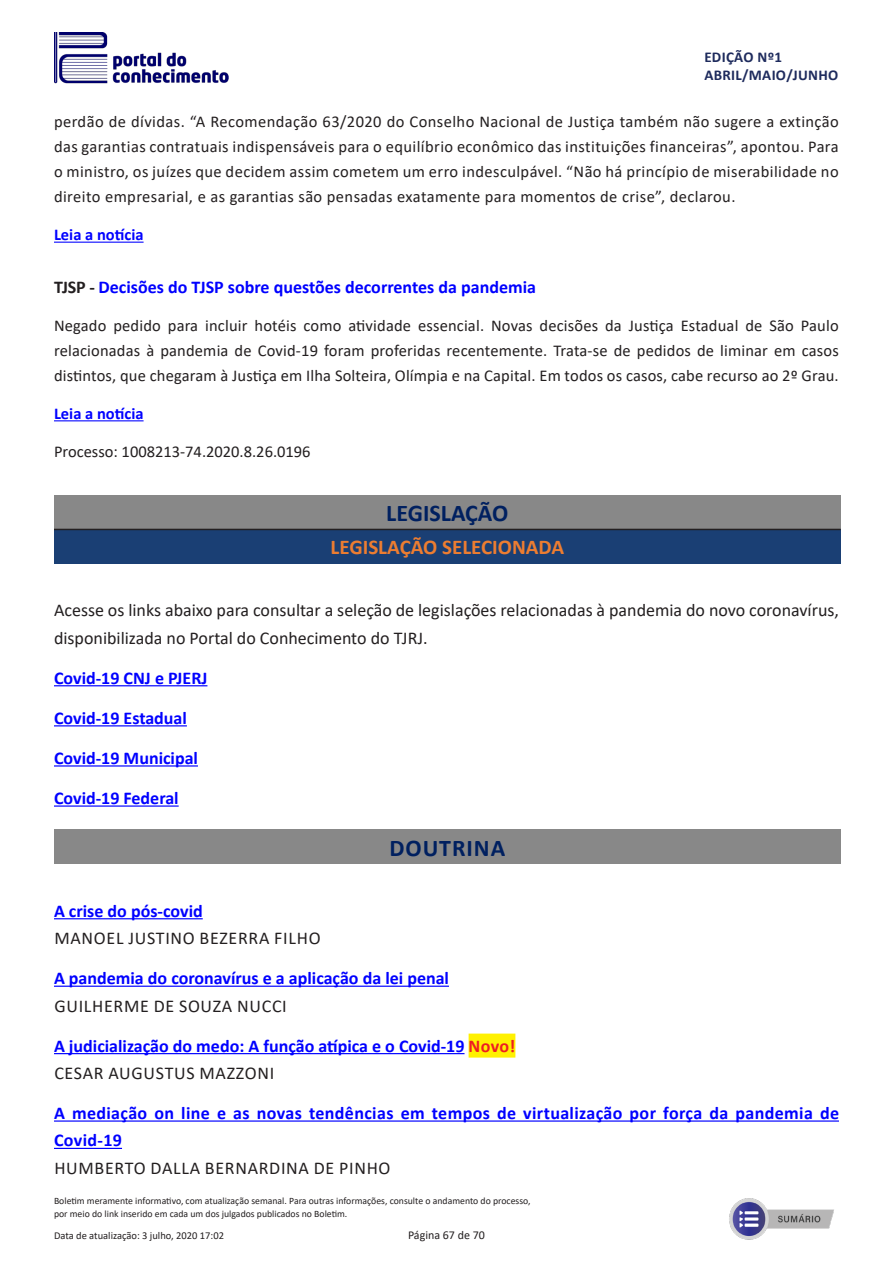
<style>
.page{position:relative;width:893px;height:1263px;background:#fff}
.page>*{position:absolute;margin:0;border:0;box-sizing:border-box;transform-origin:0 0}
.t1{font:700 24px "Calibri";color:#002060}
.t2{font:700 24px "Calibri";letter-spacing:.04em;color:#002060}
.t3{font:700 21px "Calibri";color:#ed7d31}
.Título_2{font:700 18px "Calibri";color:#00f}
.t4{font:18px/27.3px "Calibri";color:#231f20}
.t5{font:18px "Calibri";letter-spacing:.025em;color:#231f20}
.Título_2-2{font:700 18px/27.3px "Calibri";letter-spacing:.02em;color:#00f}
.t6{font:16.5px/25px "Calibri";letter-spacing:.01em;color:#231f20;text-align:justify}
.t7{font:700 16.5px "Calibri";color:#00f}
.t8{font:700 15px/18px "Calibri";letter-spacing:.02em;color:#1e2b5d}
.t9{font:12px "Calibri";color:#231f20}
.t10{font:10.5px "Calibri";color:#231f20}
.t11{font:9.75px/12.1px "Calibri";color:#231f20}
.s1{color:#231f20}
.s2{color:#ee1d23}
</style>
<div class="page">
<img style="left:55px;top:33px;width:173px;height:51px">
<hr style="left:54px;top:242px;width:90px;height:1px;background:#00f">
<hr style="left:54px;top:420px;width:90px;height:1px;background:#00f">
<hr style="left:54px;top:685px;width:153px;height:1px;background:#00f">
<hr style="left:54px;top:725px;width:133px;height:1px;background:#00f">
<hr style="left:54px;top:765px;width:144px;height:1px;background:#00f">
<hr style="left:54px;top:805px;width:125px;height:2px;background:#00f">
<hr style="left:54px;top:918px;width:149px;height:1px;background:#00f">
<hr style="left:54px;top:985px;width:395px;height:2px;background:#00f">
<hr style="left:54px;top:1053px;width:410px;height:1px;background:#00f">
<div style="left:469px;top:1033px;width:46px;height:24px;background:#fff101"></div>
<hr style="left:54px;top:1120px;width:785px;height:2px;background:#00f">
<hr style="left:54px;top:1148px;width:68px;height:1px;background:#00f">
<div style="left:54px;top:495px;width:787px;height:34px;background:#888"></div>
<div style="left:54px;top:529px;width:787px;height:34px;background:#1a3f74"></div>
<hr style="left:54px;top:529px;width:787px;height:1px;background:#231f20">
<div style="left:54px;top:830px;width:787px;height:34px;background:#888"></div>
<img style="left:729px;top:1198px;width:105px;height:42px">
<p class="t8" style="left:704px;top:48px;width:135px">EDIÇÃO Nº1<br>ABRIL/MAIO/JUNHO</p>
<p class="t6" style="left:54px;top:109px;width:786px">perdão de dívidas. “A Recomendação 63/2020 do Conselho Nacional de Justiça também não sugere a extinção das garantias contratuais indispensáveis para o equilíbrio econômico das instituições financeiras”, apontou. Para o ministro, os juízes que decidem assim cometem um erro indesculpável. “Não há princípio de miserabilidade no direito empresarial, e as garantias são pensadas exatamente para momentos de crise”, declarou.</p>
<p class="t7" style="left:54px;top:223px;width:91px">Leia a notícia</p>
<p class="Título_2" style="left:54px;top:274px;width:483px"><span class="s1">TJSP -</span> Decisões do TJSP sobre questões decorrentes da pandemia</p>
<p class="t6" style="left:54px;top:313px;width:786px">Negado pedido para incluir hotéis como atividade essencial. Novas decisões da Justiça Estadual de São Paulo relacionadas à pandemia de Covid-19 foram proferidas recentemente. Trata-se de pedidos de liminar em casos distintos, que chegaram à Justiça em Ilha Solteira, Olímpia e na Capital. Em todos os casos, cabe recurso ao 2º Grau.</p>
<p class="t7" style="left:54px;top:402px;width:91px">Leia a notícia</p>
<p class="t6" style="left:54px;top:438px;width:258px">Processo: 1008213-74.2020.8.26.0196</p>
<p class="t1" style="left:386px;top:496px;width:124px">LEGISLAÇÃO</p>
<p class="t3" style="left:331px;top:532px;width:235px">LEGISLAÇÃO SELECIONADA</p>
<p class="t4" style="left:54px;top:596px;width:786px">Acesse os links abaixo para consultar a seleção de legislações relacionadas à pandemia do novo coronavírus, disponibilizada no Portal do Conhecimento do TJRJ.</p>
<p class="Título_2" style="left:54px;top:665px;width:155px">Covid-19 CNJ e PJERJ</p>
<p class="Título_2" style="left:54px;top:705px;width:134px">Covid-19 Estadual</p>
<p class="Título_2" style="left:54px;top:745px;width:146px">Covid-19 Municipal</p>
<p class="Título_2" style="left:54px;top:785px;width:126px">Covid-19 Federal</p>
<p class="t2" style="left:389px;top:831px;width:117px">DOUTRINA</p>
<p class="Título_2" style="left:54px;top:898px;width:150px">A crise do pós-covid</p>
<p class="t5" style="left:54px;top:925px;width:268px">MANOEL JUSTINO BEZERRA FILHO</p>
<p class="Título_2" style="left:54px;top:965px;width:397px">A pandemia do coronavírus e a aplicação da lei penal</p>
<p class="t5" style="left:54px;top:993px;width:234px">GUILHERME DE SOUZA NUCCI</p>
<p class="Título_2" style="left:54px;top:1033px;width:463px">A judicialização do medo: A função atípica e o Covid-19 <span class="s2">Novo!</span></p>
<p class="t5" style="left:54px;top:1060px;width:221px">CESAR AUGUSTUS MAZZONI</p>
<p class="Título_2-2" style="left:54px;top:1099px;width:787px">A mediação on line e as novas tendências em tempos de virtualização por força da pandemia de<br>Covid-19</p>
<p class="t5" style="left:54px;top:1155px;width:338px">HUMBERTO DALLA BERNARDINA DE PINHO</p>
<p class="t11" style="left:54px;top:1195px;width:478px">Boletim meramente informativo, com atualização semanal. Para outras informações, consulte o andamento do processo, por meio do link inserido em cada um dos julgados publicados no Boletim.</p>
<p class="t10" style="left:54px;top:1229px;width:171px">Data de atualização: 3 julho, 2020 17:02</p>
<p class="t9" style="left:408px;top:1227px;width:78px">Página 67 de 70</p>
</div>
